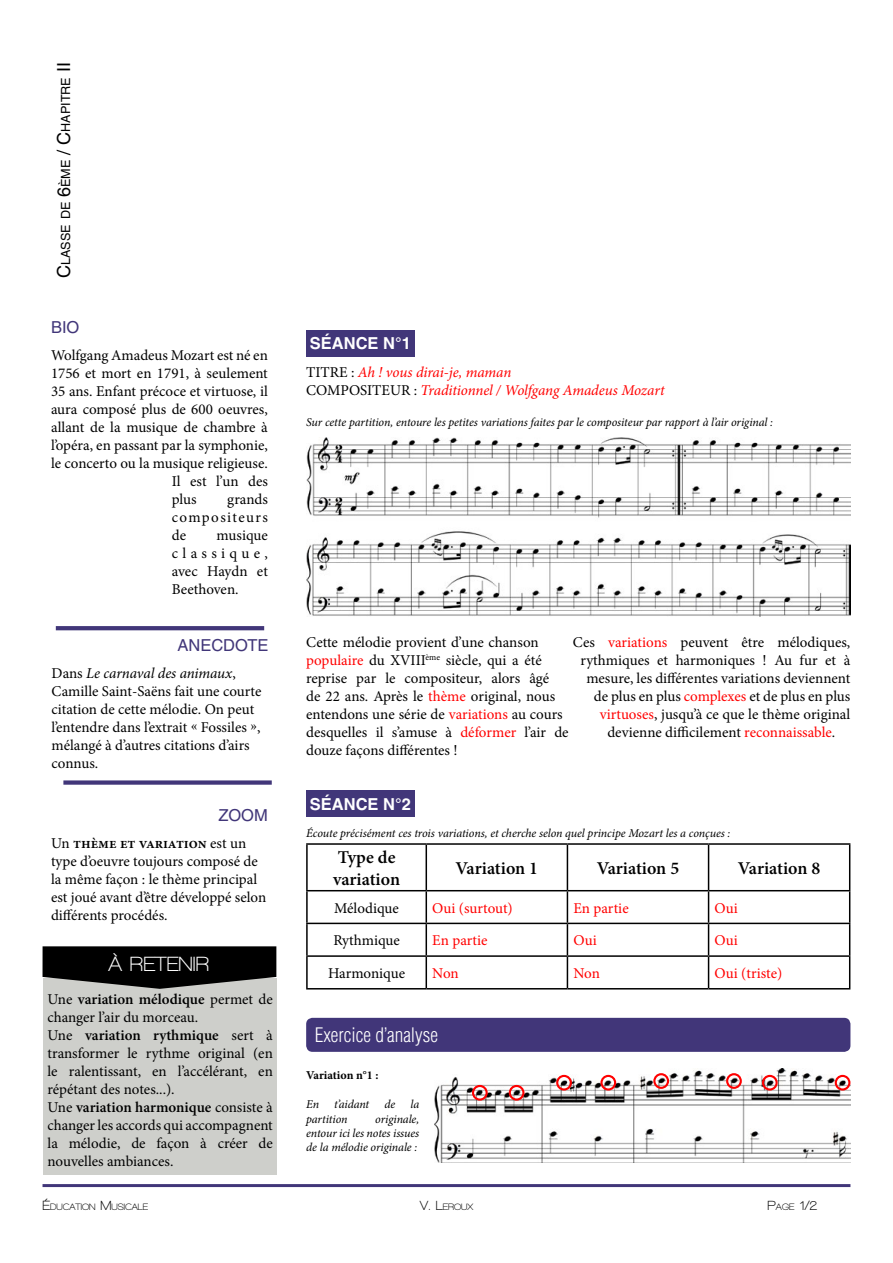
<style>
.page{position:relative;width:893px;height:1263px;background:#fff}
.page>*{position:absolute;margin:0;border:0;box-sizing:border-box;transform-origin:0 0}
.t1{font:700 21px "Walkway";color:#fff}
.t2{font:300 condensed 19.5px "Helvetica LT Std";color:#fff}
.t3{font:600 18px/21.6px "Minion Pro";letter-spacing:-.095em;color:#000}
.t4{font:700 16.5px "Helvetica LT Std";color:#fff}
.t5{font:16.5px "Helvetica LT Std";color:#413679}
.t6{font:15px/18px "Minion Pro";color:#000}
.t7{font:italic 15px/18px "Minion Pro";letter-spacing:-.01em;color:#f00}
.t8{font:15px "Minion Pro";color:#f00}
.t9{font:700 13.5px "Walkway";color:#000}
.t10{font:12.6px "Helvetica LT Std";color:#000}
.t11{font:italic 12px/14.4px "Minion Pro";letter-spacing:-.01em;color:#000;text-align:justify}
.t12{font:700 12px "Minion Pro";letter-spacing:-.005em;color:#000}
.t13{font:700 9.45px "Walkway";color:#000}
.s1{font-size:18px}
.s2{font-style:italic}
.s3{font-weight:600}
.s4{font-style:normal;color:#000}
.s5{color:#f00}
.s6{font-size:13.5px}
.s7{font-size:9.45px}
</style>
<div class="page">
<div style="left:306px;top:330px;width:109px;height:26px;background:#413679"></div>
<div style="left:43px;top:978px;width:234px;height:197px;background:#cecfcb"></div>
<svg style="left:43px;top:946px;width:233px;height:43px;background:#1f1f1e"></svg>
<div style="left:306px;top:790px;width:109px;height:27px;background:#413679"></div>
<hr style="left:43px;top:1184px;width:807px;height:3px;background:#413679">
<img style="left:306px;top:437px;width:544px;height:179px">
<hr style="left:306px;top:843px;width:120px;height:2px;background:#000">
<hr style="left:306px;top:845px;width:2px;height:45px;background:#000">
<hr style="left:426px;top:843px;width:141px;height:2px;background:#000">
<hr style="left:426px;top:845px;width:1px;height:45px;background:#000">
<hr style="left:567px;top:843px;width:142px;height:2px;background:#000">
<hr style="left:567px;top:845px;width:1px;height:45px;background:#000">
<hr style="left:709px;top:843px;width:141px;height:2px;background:#000">
<hr style="left:708px;top:845px;width:1px;height:45px;background:#000">
<hr style="left:849px;top:845px;width:1px;height:45px;background:#000">
<hr style="left:306px;top:890px;width:120px;height:1px;background:#000">
<hr style="left:306px;top:891px;width:2px;height:32px;background:#000">
<hr style="left:426px;top:890px;width:141px;height:1px;background:#000">
<hr style="left:426px;top:891px;width:1px;height:32px;background:#000">
<hr style="left:567px;top:890px;width:142px;height:1px;background:#000">
<hr style="left:567px;top:891px;width:1px;height:32px;background:#000">
<hr style="left:709px;top:890px;width:141px;height:1px;background:#000">
<hr style="left:708px;top:891px;width:1px;height:32px;background:#000">
<hr style="left:849px;top:891px;width:1px;height:32px;background:#000">
<hr style="left:306px;top:923px;width:120px;height:1px;background:#000">
<hr style="left:306px;top:924px;width:2px;height:31px;background:#000">
<hr style="left:426px;top:923px;width:141px;height:1px;background:#000">
<hr style="left:426px;top:924px;width:1px;height:31px;background:#000">
<hr style="left:567px;top:923px;width:142px;height:1px;background:#000">
<hr style="left:567px;top:924px;width:1px;height:31px;background:#000">
<hr style="left:709px;top:923px;width:141px;height:1px;background:#000">
<hr style="left:708px;top:924px;width:1px;height:31px;background:#000">
<hr style="left:849px;top:924px;width:1px;height:31px;background:#000">
<hr style="left:306px;top:955px;width:120px;height:2px;background:#000">
<hr style="left:306px;top:957px;width:2px;height:31px;background:#000">
<hr style="left:426px;top:955px;width:141px;height:2px;background:#000">
<hr style="left:426px;top:957px;width:1px;height:31px;background:#000">
<hr style="left:567px;top:955px;width:142px;height:2px;background:#000">
<hr style="left:567px;top:957px;width:1px;height:31px;background:#000">
<hr style="left:709px;top:955px;width:141px;height:2px;background:#000">
<hr style="left:708px;top:957px;width:1px;height:31px;background:#000">
<hr style="left:849px;top:957px;width:1px;height:31px;background:#000">
<hr style="left:306px;top:988px;width:120px;height:1px;background:#000">
<hr style="left:426px;top:988px;width:141px;height:1px;background:#000">
<hr style="left:567px;top:988px;width:142px;height:1px;background:#000">
<hr style="left:709px;top:988px;width:141px;height:1px;background:#000">
<img style="left:435px;top:1069px;width:415px;height:94px">
<div style="left:472px;top:1085px;width:16px;height:16px;border:2px solid #f00;border-radius:50%"></div>
<div style="left:509px;top:1085px;width:15px;height:16px;border:2px solid #f00;border-radius:50%"></div>
<div style="left:556px;top:1075px;width:16px;height:15px;border:2px solid #f00;border-radius:50%"></div>
<div style="left:600px;top:1075px;width:16px;height:15px;border:2px solid #f00;border-radius:50%"></div>
<div style="left:653px;top:1073px;width:16px;height:16px;border:2px solid #f00;border-radius:50%"></div>
<div style="left:726px;top:1073px;width:16px;height:16px;border:2px solid #f00;border-radius:50%"></div>
<div style="left:762px;top:1075px;width:16px;height:15px;border:2px solid #f00;border-radius:50%"></div>
<div style="left:835px;top:1075px;width:15px;height:15px;border:2px solid #f00;border-radius:50%"></div>
<svg style="left:56px;top:626px;width:208px;height:4px"></svg>
<div style="left:63px;top:780px;width:209px;height:5px;background:#413679"></div>
<div style="left:306px;top:1018px;width:544px;height:34px;background:#413679;border-radius:6px"></div>
<p class="t10" style="left:59px;top:278px;width:214px;rotate:-90deg"><span class="s1">C</span>lasse de <span class="s1">6</span>ème <span class="s1">/ C</span>hapitre <span class="s1">II</span></p>
<p class="t5" style="left:51px;top:318px;width:30px">BIO</p>
<p class="t6" style="left:51px;top:347px;width:218px">Wolfgang Amadeus Mozart est né en</p>
<p class="t6" style="left:51px;top:365px;width:218px">1756 et mort en 1791, à seulement</p>
<p class="t6" style="left:51px;top:383px;width:218px">35 ans. Enfant précoce et virtuose, il</p>
<p class="t6" style="left:51px;top:401px;width:218px">aura composé plus de 600 oeuvres,</p>
<p class="t6" style="left:51px;top:419px;width:218px">allant de la musique de chambre à</p>
<p class="t6" style="left:51px;top:437px;width:218px">l’opéra, en passant par la symphonie,</p>
<p class="t6" style="left:51px;top:455px;width:218px">le concerto ou la musique religieuse.</p>
<p class="t6" style="left:172px;top:473px;width:98px">Il est l’un des</p>
<p class="t6" style="left:172px;top:491px;width:26px">plus</p>
<p class="t6" style="left:172px;top:491px;width:98px;text-align:justify;text-indent:55px">grands compositeurs de</p>
<p class="t6" style="left:172px;top:527px;width:98px;text-align:justify;text-indent:45px">musique classique, avec Haydn et Beethoven.</p>
<p class="t5" style="left:177px;top:636px;width:93px">ANECDOTE</p>
<p class="t6" style="left:52px;top:664px;width:211px">Dans <span class="s2">Le carnaval des animaux</span>,<br>Camille Saint-Saëns fait une courte citation de cette mélodie. On peut l’entendre dans l’extrait « Fossiles », mélangé à d’autres citations d’airs connus.</p>
<p class="t5" style="left:218px;top:805px;width:51px">ZOOM</p>
<p class="t6" style="left:51px;top:834px;width:217px">Un <span class="s3">thème et variation</span> est un type d’oeuvre toujours composé de la même façon : le thème principal est joué avant d’être développé selon différents procédés.</p>
<h1 class="t1" style="left:108px;top:952px;width:102px">À RETENIR</h1>
<p class="t6" style="left:48px;top:990px;width:227px">Une <span class="s3">variation mélodique</span> permet de changer l’air du morceau.<br>Une <span class="s3">variation rythmique</span> sert à transformer le rythme original (en le ralentissant, en l’accélérant, en répétant des notes...).<br>Une <span class="s3">variation harmonique</span> consiste à changer les accords qui accompagnent la mélodie, de façon à créer de nouvelles ambiances.</p>
<p class="t4" style="left:310px;top:333px;width:103px">SÉANCE N°1</p>
<p class="t7" style="left:306px;top:363px;width:360px"><span class="s4">TITRE :</span> Ah ! vous dirai-je, maman<br><span class="s4">COMPOSITEUR :</span> Traditionnel / Wolfgang Amadeus Mozart</p>
<p class="t11" style="left:306px;top:415px;width:468px">Sur cette partition, entoure les petites variations faites par le compositeur par rapport à l’air original :</p>
<p class="t6" style="left:573px;top:634px;width:279px">Ces <span class="s5">variations</span> peuvent être mélodiques,</p>
<p class="t6" style="left:580px;top:652px;width:271px">rythmiques et harmoniques ! Au fur et à</p>
<p class="t6" style="left:586px;top:670px;width:266px">mesure, les différentes variations deviennent</p>
<p class="t6" style="left:594px;top:688px;width:258px">de plus en plus <span class="s5">complexes</span> et de plus en plus</p>
<p class="t6" style="left:600px;top:706px;width:252px"><span class="s5">virtuoses</span>, jusqu’à ce que le thème original</p>
<p class="t6" style="left:607px;top:724px;width:229px">devienne difficilement <span class="s5">reconnaissable</span>.</p>
<p class="t6" style="left:306px;top:634px;width:264px">Cette mélodie provient d’une chanson <span class="s5">populaire</span> du XVIII<sup>ème</sup> siècle, qui a été reprise par le compositeur, alors âgé<br>de 22 ans. Après le <span class="s5">thème</span> original, nous entendons une série de <span class="s5">variations</span> au cours desquelles il s’amuse à <span class="s5">déformer</span> l’air de douze façons différentes !</p>
<p class="t4" style="left:310px;top:794px;width:103px">SÉANCE N°2</p>
<p class="t11" style="left:306px;top:826px;width:426px">Écoute précisément ces trois variations, et cherche selon quel principe Mozart les a conçues :</p>
<p class="t3" style="left:333px;top:846px;width:68px">Type de variation</p>
<p class="t3" style="left:456px;top:857px;width:84px">Variation 1</p>
<p class="t3" style="left:597px;top:857px;width:84px">Variation 5</p>
<p class="t3" style="left:738px;top:857px;width:84px">Variation 8</p>
<p class="t6" style="left:334px;top:899px;width:66px">Mélodique</p>
<p class="t8" style="left:432px;top:898px;width:82px">Oui (surtout)</p>
<p class="t8" style="left:573px;top:898px;width:57px">En partie</p>
<p class="t8" style="left:715px;top:898px;width:25px">Oui</p>
<p class="t6" style="left:333px;top:931px;width:68px">Rythmique</p>
<p class="t8" style="left:432px;top:930px;width:57px">En partie</p>
<p class="t8" style="left:573px;top:930px;width:25px">Oui</p>
<p class="t8" style="left:715px;top:930px;width:25px">Oui</p>
<p class="t6" style="left:328px;top:964px;width:79px">Harmonique</p>
<p class="t8" style="left:432px;top:963px;width:28px">Non</p>
<p class="t8" style="left:573px;top:963px;width:28px">Non</p>
<p class="t8" style="left:715px;top:963px;width:69px">Oui (triste)</p>
<h2 class="t2" style="left:315px;top:1022px;width:125px">Exercice d’analyse</h2>
<p class="t12" style="left:306px;top:1067px;width:74px">Variation n°1 :</p>
<p class="t11" style="left:306px;top:1097px;width:14px">En</p>
<p class="t11" style="left:334px;top:1097px;width:37px">t’aidant</p>
<p class="t11" style="left:384px;top:1097px;width:12px">de</p>
<p class="t11" style="left:410px;top:1097px;width:10px">la</p>
<p class="t11" style="left:306px;top:1111px;width:43px">partition</p>
<p class="t11" style="left:306px;top:1111px;width:115px;text-indent:69px">originale, entour ici les notes issues de la mélodie originale :</p>
<p class="t13" style="left:43px;top:1202px;width:107px"><span class="s6">É</span>DUCATION <span class="s6">M</span>USICALE</p>
<p class="t13" style="left:420px;top:1202px;width:55px"><span class="s6">V. L</span>EROUX</p>
<p class="t9" style="left:768px;top:1198px;width:51px">P<span class="s7">AGE</span> 1/2</p>
</div>
